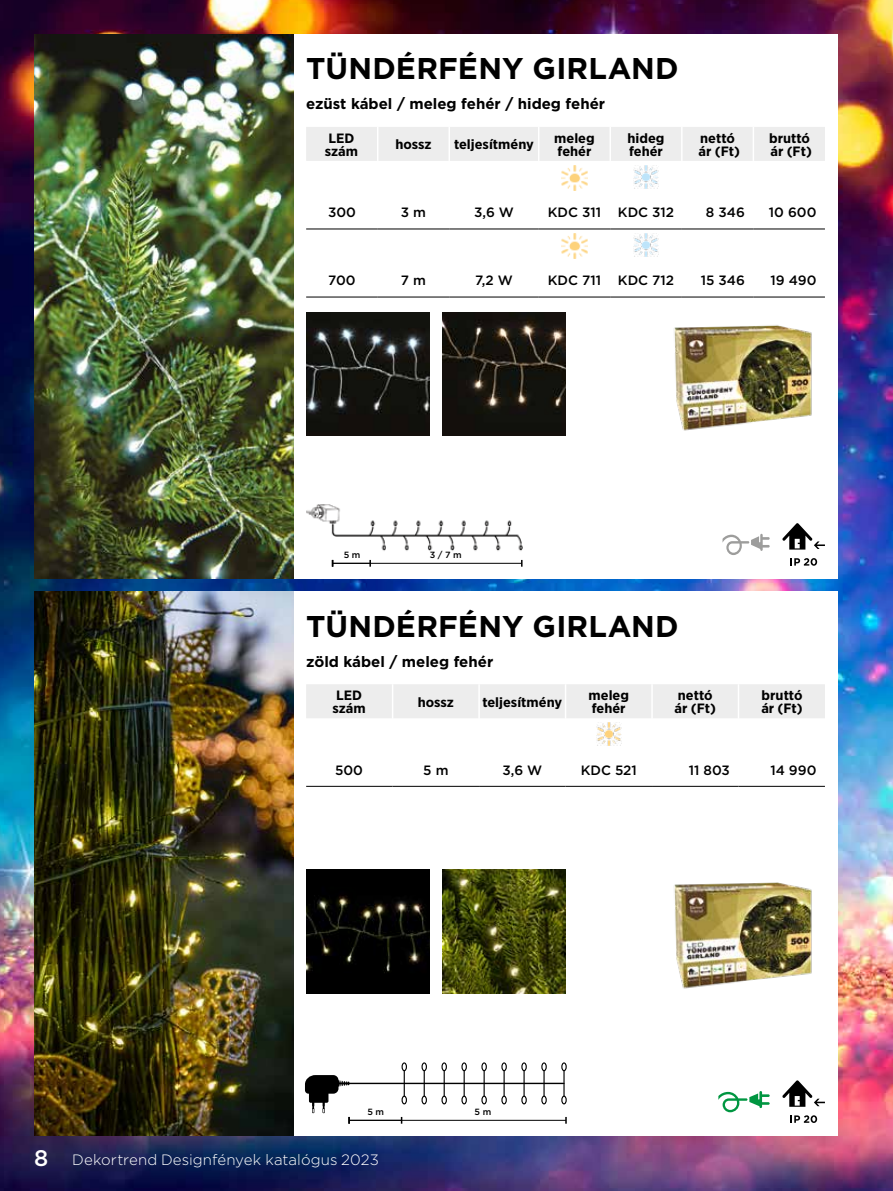
<style>
.page{position:relative;width:893px;height:1191px;background:#fff}
.page>*{position:absolute;margin:0;border:0;box-sizing:border-box;transform-origin:0 0}
.t1{font:700 30px "Gotham";letter-spacing:.005em;color:#000}
.t2{font:700 15px "Gotham";color:#000}
.t3{font:300 15px "Gotham";letter-spacing:.005em;color:#fff}
.t4{font:700 13.5px/13.5px "Gotham Narrow";color:#000;scale:1.09 1}
.t5{font:500 13.5px "Gotham";color:#000}
.t6{font:500 9px "Gotham";color:#000}
.s1{font-weight:500;font-size:22.5px}
</style>
<div class="page">
<img style="left:0;top:0;width:893px;height:1191px">
<div style="left:34px;top:34px;width:804px;height:544px;background:#fff"></div>
<div style="left:34px;top:591px;width:804px;height:544px;background:#fff"></div>
<img style="left:34px;top:34px;width:259px;height:544px">
<div style="left:306px;top:127px;width:519px;height:34px;background:#ededed"></div>
<hr style="left:306px;top:229px;width:72px;height:1px;background:#000">
<hr style="left:378px;top:229px;width:71px;height:1px;background:#000">
<hr style="left:449px;top:229px;width:90px;height:1px;background:#000">
<hr style="left:539px;top:229px;width:71px;height:1px;background:#000">
<hr style="left:610px;top:229px;width:72px;height:1px;background:#000">
<hr style="left:682px;top:229px;width:71px;height:1px;background:#000">
<hr style="left:753px;top:229px;width:72px;height:1px;background:#000">
<hr style="left:306px;top:297px;width:72px;height:1px;background:#000">
<hr style="left:378px;top:297px;width:71px;height:1px;background:#000">
<hr style="left:449px;top:297px;width:90px;height:1px;background:#000">
<hr style="left:539px;top:297px;width:71px;height:1px;background:#000">
<hr style="left:610px;top:297px;width:72px;height:1px;background:#000">
<hr style="left:682px;top:297px;width:71px;height:1px;background:#000">
<hr style="left:753px;top:297px;width:72px;height:1px;background:#000">
<hr style="left:377px;top:127px;width:1px;height:34px;background:#fff">
<hr style="left:448px;top:127px;width:2px;height:34px;background:#fff">
<hr style="left:538px;top:127px;width:1px;height:34px;background:#fff">
<hr style="left:609px;top:127px;width:2px;height:34px;background:#fff">
<hr style="left:681px;top:127px;width:2px;height:34px;background:#fff">
<hr style="left:753px;top:127px;width:1px;height:34px;background:#fff">
<img style="left:562px;top:165px;width:25px;height:26px">
<img style="left:633px;top:165px;width:26px;height:23px">
<img style="left:562px;top:233px;width:25px;height:26px">
<img style="left:633px;top:233px;width:26px;height:23px">
<img style="left:34px;top:591px;width:259px;height:544px">
<img style="left:674px;top:882px;width:138px;height:107px">
<svg style="left:722px;top:534px;width:48px;height:21px"></svg>
<svg style="left:718px;top:1091px;width:52px;height:21px"></svg>
<div style="left:306px;top:684px;width:519px;height:34px;background:#ededed"></div>
<hr style="left:392px;top:684px;width:1px;height:34px;background:#fff">
<hr style="left:478px;top:684px;width:2px;height:34px;background:#fff">
<hr style="left:565px;top:684px;width:1px;height:34px;background:#fff">
<hr style="left:738px;top:684px;width:1px;height:34px;background:#fff">
<hr style="left:651px;top:684px;width:2px;height:34px;background:#fff">
<hr style="left:306px;top:786px;width:87px;height:1px;background:#000">
<hr style="left:393px;top:786px;width:86px;height:1px;background:#000">
<hr style="left:479px;top:786px;width:87px;height:1px;background:#000">
<hr style="left:566px;top:786px;width:86px;height:1px;background:#000">
<hr style="left:652px;top:786px;width:86px;height:1px;background:#000">
<hr style="left:738px;top:786px;width:87px;height:1px;background:#000">
<img style="left:596px;top:722px;width:25px;height:23px">
<img style="left:306px;top:313px;width:123px;height:123px">
<img style="left:442px;top:313px;width:124px;height:123px">
<img style="left:306px;top:870px;width:123px;height:123px">
<img style="left:442px;top:870px;width:124px;height:123px">
<img style="left:674px;top:325px;width:138px;height:106px">
<svg style="left:782px;top:523px;width:43px;height:26px"></svg>
<svg style="left:791px;top:558px;width:26px;height:8px"></svg>
<svg style="left:782px;top:1080px;width:43px;height:26px"></svg>
<svg style="left:791px;top:1115px;width:26px;height:8px"></svg>
<hr style="left:349px;top:1082px;width:214px;height:2px;background:#000">
<div style="left:401px;top:1062px;width:6px;height:9px;border:1px solid #000;border-radius:50%"></div>
<div style="left:421px;top:1062px;width:6px;height:9px;border:1px solid #000;border-radius:50%"></div>
<div style="left:441px;top:1062px;width:6px;height:9px;border:1px solid #000;border-radius:50%"></div>
<div style="left:461px;top:1062px;width:6px;height:9px;border:1px solid #000;border-radius:50%"></div>
<div style="left:481px;top:1062px;width:6px;height:9px;border:1px solid #000;border-radius:50%"></div>
<div style="left:501px;top:1062px;width:6px;height:9px;border:1px solid #000;border-radius:50%"></div>
<div style="left:521px;top:1062px;width:6px;height:9px;border:1px solid #000;border-radius:50%"></div>
<div style="left:541px;top:1062px;width:6px;height:9px;border:1px solid #000;border-radius:50%"></div>
<div style="left:561px;top:1062px;width:6px;height:9px;border:1px solid #000;border-radius:50%"></div>
<svg style="left:404px;top:1070px;width:1px;height:25px"></svg>
<div style="left:401px;top:1095px;width:6px;height:9px;border:1px solid #000;border-radius:50%"></div>
<svg style="left:424px;top:1070px;width:1px;height:25px"></svg>
<div style="left:421px;top:1095px;width:6px;height:9px;border:1px solid #000;border-radius:50%"></div>
<svg style="left:444px;top:1070px;width:1px;height:25px"></svg>
<div style="left:441px;top:1095px;width:6px;height:9px;border:1px solid #000;border-radius:50%"></div>
<svg style="left:464px;top:1070px;width:1px;height:25px"></svg>
<div style="left:461px;top:1095px;width:6px;height:9px;border:1px solid #000;border-radius:50%"></div>
<svg style="left:484px;top:1070px;width:1px;height:25px"></svg>
<div style="left:481px;top:1095px;width:6px;height:9px;border:1px solid #000;border-radius:50%"></div>
<svg style="left:503px;top:1070px;width:2px;height:25px"></svg>
<div style="left:501px;top:1095px;width:6px;height:9px;border:1px solid #000;border-radius:50%"></div>
<svg style="left:523px;top:1070px;width:2px;height:25px"></svg>
<div style="left:521px;top:1095px;width:6px;height:9px;border:1px solid #000;border-radius:50%"></div>
<svg style="left:543px;top:1070px;width:2px;height:25px"></svg>
<div style="left:541px;top:1095px;width:6px;height:9px;border:1px solid #000;border-radius:50%"></div>
<svg style="left:563px;top:1070px;width:2px;height:25px"></svg>
<div style="left:561px;top:1095px;width:6px;height:9px;border:1px solid #000;border-radius:50%"></div>
<hr style="left:349px;top:1120px;width:217px;height:1px;background:#000">
<svg style="left:565px;top:1117px;width:2px;height:6px"></svg>
<svg style="left:305px;top:1075px;width:45px;height:48px"></svg>
<img style="left:306px;top:504px;width:217px;height:47px">
<hr style="left:333px;top:563px;width:189px;height:1px;background:#000">
<h1 class="t1" style="left:306px;top:49px;width:374px">TÜNDÉRFÉNY GIRLAND</h1>
<p class="t2" style="left:306px;top:94px;width:301px">ezüst kábel / meleg fehér / hideg fehér</p>
<p class="t4" style="left:325px;top:131px;width:32px">LED szám</p>
<p class="t4" style="left:395px;top:138px;width:35px">hossz</p>
<p class="t4" style="left:454px;top:138px;width:75px">teljesítmény</p>
<p class="t4" style="left:554px;top:131px;width:39px">meleg fehér</p>
<p class="t4" style="left:628px;top:131px;width:35px">hideg fehér</p>
<p class="t4" style="left:698px;top:131px;width:40px">nettó ár (Ft)</p>
<p class="t4" style="left:769px;top:131px;width:41px">bruttó ár (Ft)</p>
<p class="t5" style="left:328px;top:204px;width:29px">300</p>
<p class="t5" style="left:401px;top:204px;width:27px">3 m</p>
<p class="t5" style="left:474px;top:204px;width:41px">3,6 W</p>
<p class="t5" style="left:548px;top:204px;width:128px">KDC 311 KDC 312</p>
<p class="t5" style="left:706px;top:204px;width:40px">8 346</p>
<p class="t5" style="left:769px;top:204px;width:49px">10 600</p>
<p class="t5" style="left:328px;top:272px;width:29px">700</p>
<p class="t5" style="left:401px;top:272px;width:27px">7 m</p>
<p class="t5" style="left:475px;top:272px;width:39px">7,2 W</p>
<p class="t5" style="left:548px;top:272px;width:128px">KDC 711 KDC 712</p>
<p class="t5" style="left:701px;top:272px;width:46px">15 346</p>
<p class="t5" style="left:770px;top:272px;width:47px">19 490</p>
<p class="t6" style="left:344px;top:548px;width:18px">5 m</p>
<p class="t6" style="left:430px;top:548px;width:33px">3 / 7 m</p>
<h1 class="t1" style="left:306px;top:606px;width:374px">TÜNDÉRFÉNY GIRLAND</h1>
<p class="t2" style="left:306px;top:651px;width:189px">zöld kábel / meleg fehér</p>
<p class="t4" style="left:332px;top:688px;width:32px">LED szám</p>
<p class="t4" style="left:418px;top:695px;width:35px">hossz</p>
<p class="t4" style="left:482px;top:695px;width:75px">teljesítmény</p>
<p class="t4" style="left:589px;top:688px;width:39px">meleg fehér</p>
<p class="t4" style="left:674px;top:688px;width:40px">nettó ár (Ft)</p>
<p class="t4" style="left:761px;top:688px;width:40px">bruttó ár (Ft)</p>
<p class="t5" style="left:335px;top:761px;width:29px">500</p>
<p class="t5" style="left:423px;top:761px;width:27px">5 m</p>
<p class="t5" style="left:502px;top:761px;width:41px">3,6 W</p>
<p class="t5" style="left:581px;top:761px;width:58px">KDC 521</p>
<p class="t5" style="left:689px;top:761px;width:43px">11 803</p>
<p class="t5" style="left:770px;top:761px;width:48px">14 990</p>
<p class="t6" style="left:367px;top:1105px;width:18px">5 m</p>
<p class="t6" style="left:475px;top:1105px;width:18px">5 m</p>
<p class="t3" style="left:34px;top:1150px;width:346px"><span class="s1">8</span> Dekortrend Designfények katalógus 2023</p>
</div>
